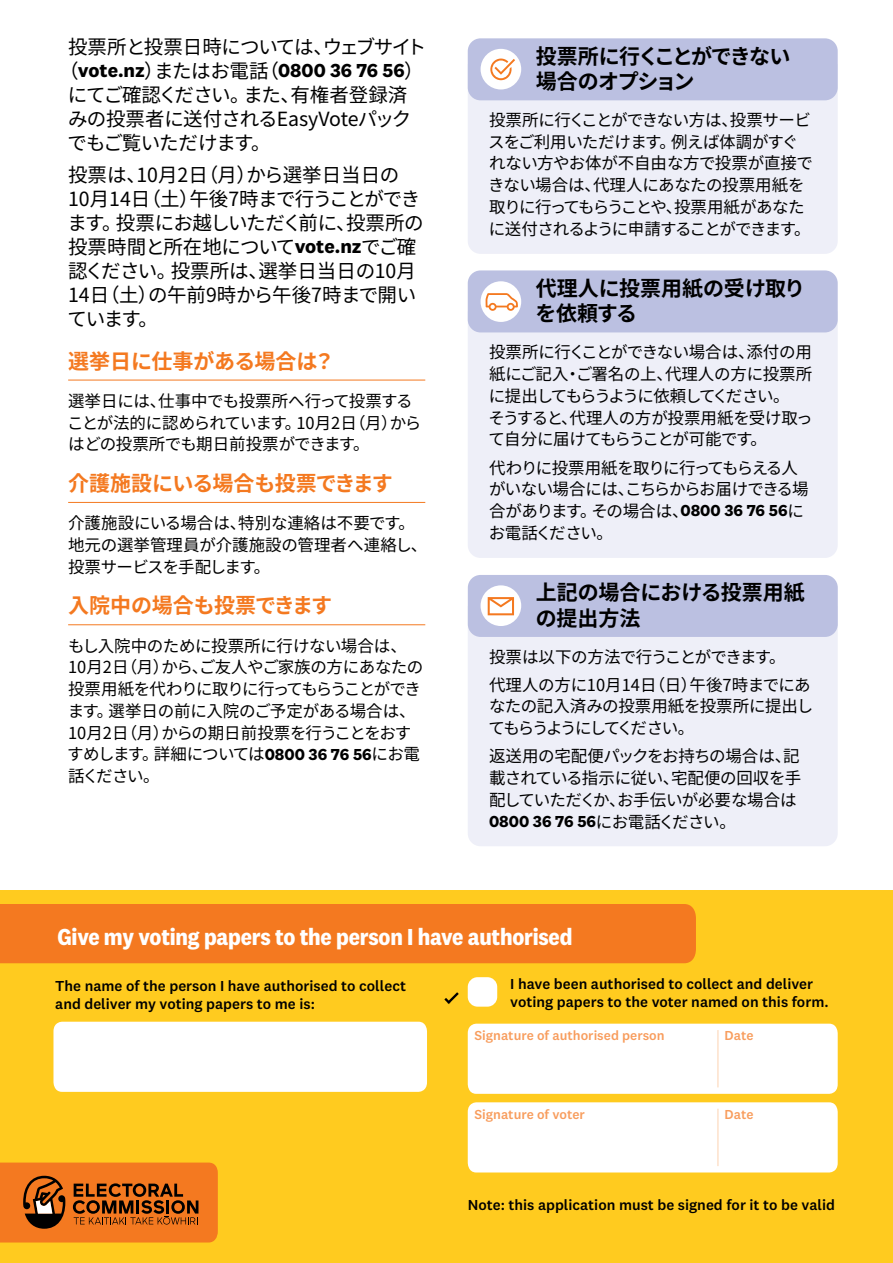
<style>
.page{position:relative;width:893px;height:1263px;background:#fff}
.page>*{position:absolute;margin:0;border:0;box-sizing:border-box;transform-origin:0 0}
.t1{font:700 24px "National 2 Narrow";letter-spacing:-.01em;color:#fff}
.t2{font:700 21px/25.5px "Noto Sans JP";letter-spacing:-.015em;color:#000}
.t3{font:700 21px "Noto Sans JP";letter-spacing:-.01em;color:#f47920}
.t4{font:700 21px/25.5px "Noto Sans JP";letter-spacing:-.065em;color:#000}
.t5{font:700 21px "Noto Sans JP";letter-spacing:-.03em;color:#f47920}
.t6{font:19.5px/24px "Noto Sans JP";letter-spacing:-.015em;color:#000}
.t7{font:700 19.5px "National 2";color:#000}
.t8{font:19.5px "Noto Sans JP";letter-spacing:-.055em;color:#000}
.t9{font:16.5px/21.8px "Noto Sans JP";letter-spacing:-.025em;color:#000}
.t10{font:16.5px/21.8px "Noto Sans JP";letter-spacing:-.055em;color:#000}
.t11{font:16.5px/21.8px "Noto Sans JP";color:#000}
.t12{font:700 16.5px "National 2";color:#000}
.t13{font:500 15px/18px "National 2";color:#000}
.t14{font:500 13.5px "National 2";color:#f89d5d}
.s1{font-family:"Noto Sans JP";font-weight:400}
.s2{font-family:"National 2";font-weight:700}
</style>
<div class="page">
<div style="left:0;top:890px;width:893px;height:373px;background:#ffcb1f"></div>
<div style="left:0;top:904px;width:696px;height:59px;background:#f47920"></div>
<svg style="left:0;top:1162px;width:218px;height:80px;background:#cd671c"></svg>
<svg style="left:444px;top:992px;width:15px;height:12px"></svg>
<div style="left:468px;top:91px;width:370px;height:163px;background:#eeeff8"></div>
<div style="left:468px;top:38px;width:370px;height:62px;background:#bbc0e1;border-radius:13px"></div>
<div style="left:468px;top:323px;width:370px;height:235px;background:#eeeff8"></div>
<div style="left:468px;top:270px;width:370px;height:62px;background:#bbc0e1;border-radius:13px"></div>
<div style="left:468px;top:628px;width:370px;height:218px;background:#eeeff8"></div>
<div style="left:468px;top:575px;width:370px;height:62px;background:#bbc0e1;border-radius:13px"></div>
<hr style="left:68px;top:380px;width:357px;height:1px;background:#f47920">
<hr style="left:68px;top:502px;width:357px;height:1px;background:#f47920">
<hr style="left:68px;top:624px;width:357px;height:1px;background:#f47920">
<div style="left:481px;top:49px;width:40px;height:40px;background:#fff;border-radius:50%"></div>
<svg style="left:490px;top:59px;width:25px;height:21px"></svg>
<div style="left:481px;top:281px;width:40px;height:41px;background:#fff;border-radius:50%"></div>
<svg style="left:486px;top:293px;width:32px;height:18px"></svg>
<div style="left:481px;top:585px;width:40px;height:41px;background:#fff;border-radius:50%"></div>
<svg style="left:488px;top:597px;width:26px;height:18px"></svg>
<div style="left:53px;top:1022px;width:374px;height:70px;background:#fff;border-radius:9px"></div>
<div style="left:468px;top:977px;width:29px;height:30px;background:#fff;border-radius:10px"></div>
<div style="left:468px;top:1024px;width:370px;height:70px;background:#fff;border-radius:9px"></div>
<hr style="left:718px;top:1030px;width:1px;height:57px;background:#fdd2b0">
<div style="left:468px;top:1102px;width:370px;height:70px;background:#fff;border-radius:9px"></div>
<hr style="left:718px;top:1109px;width:1px;height:57px;background:#fdd2b0">
<p class="t8" style="left:68px;top:36px;width:360px">投票所と投票日時については、ウェブサイト</p>
<p class="t7" style="left:59px;top:58px;width:366px"><span class="s1">（</span>vote.nz<span class="s1">）またはお電話（</span>0800 36 76 56<span class="s1">）</span></p>
<p class="t6" style="left:67px;top:83px;width:345px">にてご確認ください。また、有権者登録済みの投票者に送付されるEasyVoteパックでもご覧いただけます。</p>
<p class="t6" style="left:67px;top:164px;width:358px">投票は、10月2日（月）から選挙日当日の<br>10月14日（土）午後7時まで行うことができます。投票にお越しいただく前に、投票所の投票時間と所在地について<span class="s2">vote.nz</span>でご確認ください。投票所は、選挙日当日の10月<br>14日（土）の午前9時から午後7時まで開いています。</p>
<p class="t3" style="left:68px;top:349px;width:268px">選挙日に仕事がある場合は？</p>
<p class="t9" style="left:67px;top:390px;width:356px">選挙日には、仕事中でも投票所へ行って投票することが法的に認められています。10月2日（月）からはどの投票所でも期日前投票ができます。</p>
<p class="t5" style="left:68px;top:471px;width:326px">介護施設にいる場合も投票できます</p>
<p class="t11" style="left:68px;top:513px;width:361px">介護施設にいる場合は、特別な連絡は不要です。地元の選挙管理員が介護施設の管理者へ連絡し、投票サービスを手配します。</p>
<p class="t3" style="left:68px;top:594px;width:265px">入院中の場合も投票できます</p>
<p class="t9" style="left:67px;top:635px;width:357px">もし入院中のために投票所に行けない場合は、<br>10月2日（月）から、ご友人やご家族の方にあなたの投票用紙を代わりに取りに行ってもらうことができます。選挙日の前に入院のご予定がある場合は、<br>10月2日（月）からの期日前投票を行うことをおすすめします。詳細については<span class="s2">0800 36 76 56</span>にお電話ください。</p>
<p class="t4" style="left:536px;top:44px;width:256px">投票所に行くことができない場合のオプション</p>
<p class="t9" style="left:488px;top:109px;width:326px">投票所に行くことができない方は、投票サービスをご利用いただけます。例えば体調がすぐれない方やお体が不自由な方で投票が直接できない場合は、代理人にあなたの投票用紙を取りに行ってもらうことや、投票用紙があなたに送付されるように申請することができます。</p>
<p class="t2" style="left:536px;top:276px;width:271px">代理人に投票用紙の受け取りを依頼する</p>
<p class="t9" style="left:488px;top:342px;width:326px">投票所に行くことができない場合は、添付の用紙にご記入・ご署名の上、代理人の方に投票所に提出してもらうように依頼してください。<br>そうすると、代理人の方が投票用紙を受け取って自分に届けてもらうことが可能です。</p>
<p class="t10" style="left:489px;top:457px;width:321px">代わりに投票用紙を取りに行ってもらえる人がいない場合には、こちらからお届けできる場合があります。その場合は、<span class="s2">0800 36 76 56</span>にお電話ください。</p>
<p class="t2" style="left:536px;top:580px;width:270px">上記の場合における投票用紙の提出方法</p>
<p class="t9" style="left:489px;top:643px;width:323px;line-height:28.2px">投票は以下の方法で行うことができます。<br>代理人の方に10月14日（日）午後7時までにあ</p>
<p class="t9" style="left:488px;top:696px;width:326px">なたの記入済みの投票用紙を投票所に提出してもらうようにしてください。</p>
<p class="t9" style="left:489px;top:746px;width:314px;text-align:justify">返送用の宅配便パックをお持ちの場合は、記載されている指示に従い、宅配便の回収を手配していただくか、お手伝いが必要な場合は</p>
<p class="t12" style="left:489px;top:811px;width:248px">0800 36 76 56<span class="s1">にお電話ください。</span></p>
<h1 class="t1" style="left:57px;top:923px;width:517px">Give my voting papers to the person I have authorised</h1>
<p class="t13" style="left:55px;top:977px;width:352px">The name of the person I have authorised to collect and deliver my voting papers to me is:</p>
<p class="t13" style="left:510px;top:974px;width:320px">I have been authorised to collect and deliver voting papers to the voter named on this form.</p>
<p class="t14" style="left:475px;top:1028px;width:192px">Signature of authorised person</p>
<p class="t14" style="left:725px;top:1028px;width:30px">Date</p>
<p class="t14" style="left:475px;top:1106px;width:112px">Signature of voter</p>
<p class="t14" style="left:725px;top:1106px;width:30px">Date</p>
<p class="t13" style="left:468px;top:1195px;width:369px">Note: this application must be signed for it to be valid</p>
</div>
